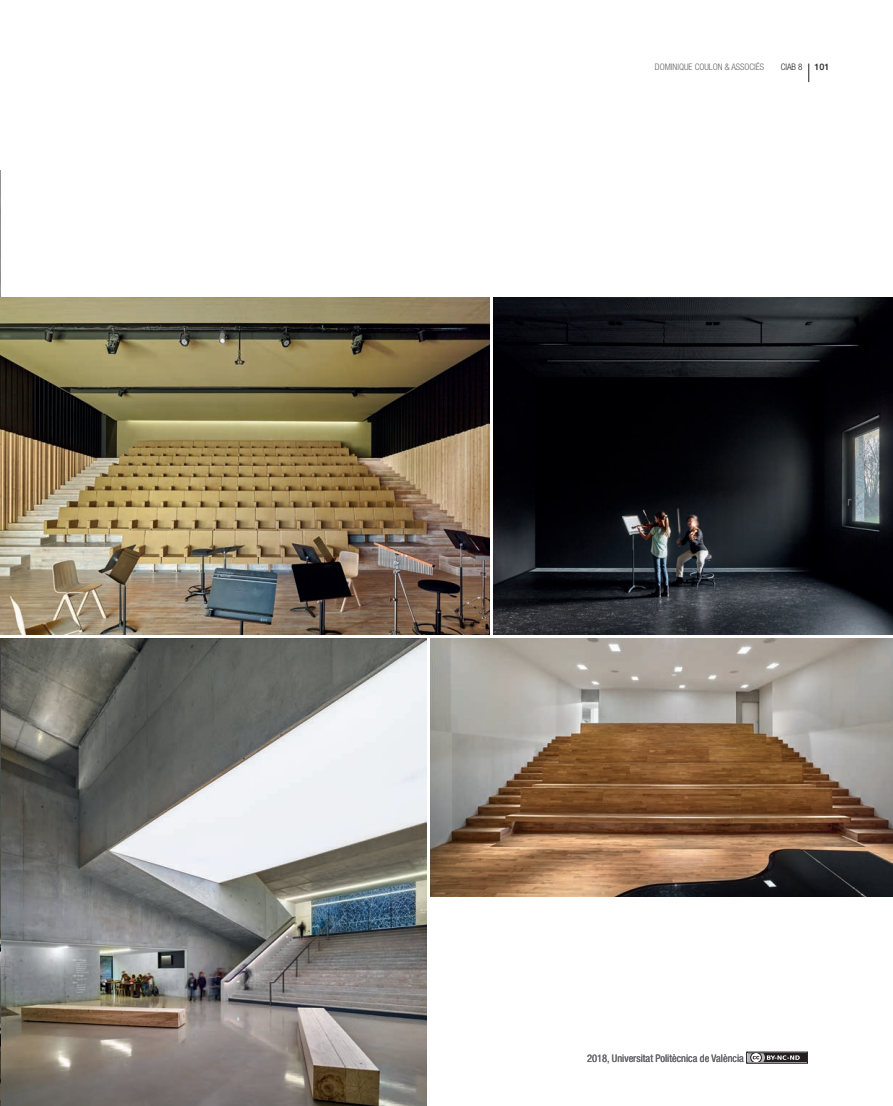
<style>
.page{position:relative;width:893px;height:1106px;background:#fff}
.page>*{position:absolute;margin:0;border:0;box-sizing:border-box;transform-origin:0 0}
.t1{font:condensed 10.5px "Helvetica Neue LT Std";color:#636366}
.t2{font:300 condensed 9px "Helvetica Neue LT Std";color:#636366}
.t3{font:300 condensed 9px "Helvetica Neue LT Std";color:#231f20}
.t4{font:500 9px "Helvetica Neue LT Std";color:#231f20}
</style>
<div class="page">
<svg style="left:808px;top:64px;width:1px;height:18px"></svg>
<div style="left:746px;top:1051px;width:62px;height:12px;border:1px solid #231f20"></div>
<div style="left:748px;top:1053px;width:58px;height:8px;background:#231f20"></div>
<svg style="left:748px;top:1053px;width:52px;height:8px"></svg>
<img style="left:0;top:170px;width:1px;height:128px">
<img style="left:431px;top:639px;width:462px;height:257px">
<img style="left:0;top:639px;width:426px;height:467px">
<img style="left:0;top:298px;width:489px;height:336px">
<img style="left:493px;top:298px;width:400px;height:336px">
<p class="t2" style="left:655px;top:62px;width:111px">DOMINIQUE COULON &amp; ASSOCIÉS</p>
<p class="t3" style="left:781px;top:62px;width:23px">CIAB 8</p>
<p class="t4" style="left:814px;top:62px;width:17px">101</p>
<p class="t1" style="left:587px;top:1051px;width:158px">2018, Universitat Politècnica de València</p>
</div>
